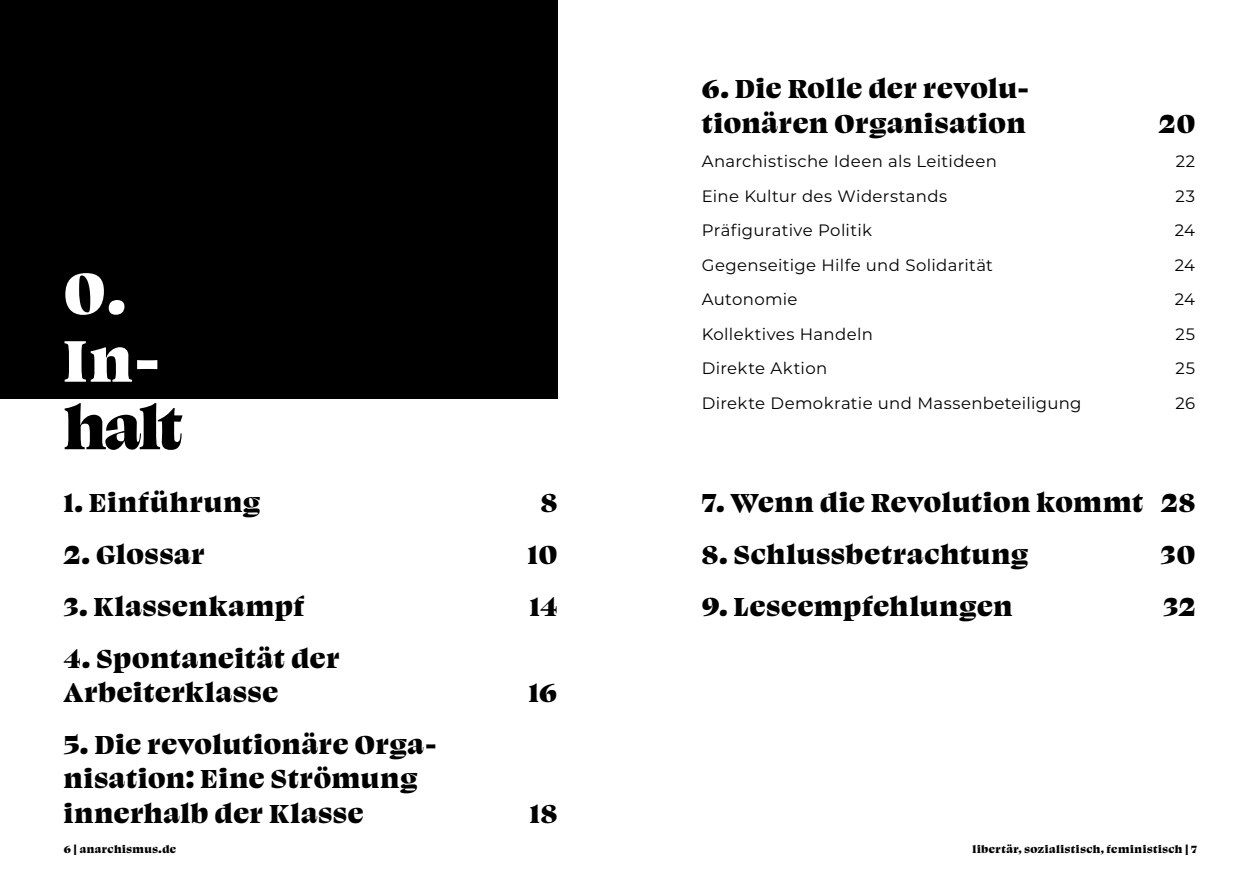
<style>
.page{position:relative;width:1259px;height:893px;background:#fff}
.page>*{position:absolute;margin:0;border:0;box-sizing:border-box;transform-origin:0 0}
.t1{font:900 67.5px/67.5px "Swear Display";color:#fff}
.t2{font:900 67.5px "Swear Display";color:#000}
.t3{font:900 30px/34.5px "Swear Display";letter-spacing:.03em;color:#000}
.t4{font:16.5px/34.5px "Montserrat";letter-spacing:.02em;color:#000}
.t5{font:900 12px "Swear Display";letter-spacing:.045em;color:#000}
</style>
<div class="page">
<div style="left:0;top:0;width:557px;height:398px;background:#000"></div>
<h1 class="t1" style="left:64px;top:255px;width:97px">0.<br>In-</h1>
<h1 class="t2" style="left:64px;top:383px;width:121px">halt</h1>
<p class="t3" style="left:702px;top:70px;width:328px">6. Die Rolle der revolu&shy;tionären Organisation</p>
<p class="t4" style="left:702px;top:144px;width:381px">Anarchistische Ideen als Leitideen<br>Eine Kultur des Widerstands<br>Präfigurative Politik<br>Gegenseitige Hilfe und Solidarität<br>Autonomie<br>Kollektives Handeln<br>Direkte Aktion<br>Direkte Demokratie und Massenbeteiligung</p>
<p class="t4" style="left:1175px;top:144px;width:22px;text-align:justify">22<br>23<br>24<br>24<br>24<br>25<br>25<br>26</p>
<p class="t3" style="left:1159px;top:104px;width:38px">20</p>
<p class="t3" style="left:64px;top:484px;width:198px">1. Einführung</p>
<p class="t3" style="left:702px;top:484px;width:443px">7. Wenn die Revolution kommt</p>
<p class="t3" style="left:64px;top:535px;width:142px">2. Glossar</p>
<p class="t3" style="left:702px;top:535px;width:328px">8. Schlussbetrachtung</p>
<p class="t3" style="left:64px;top:587px;width:242px">3. Klassenkampf</p>
<p class="t3" style="left:702px;top:587px;width:312px">9. Leseempfehlungen</p>
<p class="t3" style="left:541px;top:484px;width:18px">8</p>
<p class="t3" style="left:1161px;top:484px;width:36px">28</p>
<p class="t3" style="left:528px;top:535px;width:31px">10</p>
<p class="t3" style="left:1161px;top:535px;width:36px">30</p>
<p class="t3" style="left:530px;top:587px;width:29px">14</p>
<p class="t3" style="left:1163px;top:587px;width:33px">32</p>
<p class="t3" style="left:64px;top:639px;width:277px">4. Spontaneität der<br>Arbeiterklasse</p>
<p class="t3" style="left:64px;top:725px;width:372px">5. Die revolutionäre Orga&shy;nisation: Eine Strömung innerhalb der Klasse</p>
<p class="t3" style="left:529px;top:673px;width:30px">16</p>
<p class="t3" style="left:530px;top:794px;width:29px">18</p>
<p class="t5" style="left:64px;top:841px;width:114px">6 | anarchismus.de</p>
<p class="t5" style="left:972px;top:841px;width:226px">libertär, sozialistisch, feministisch | 7</p>
</div>
